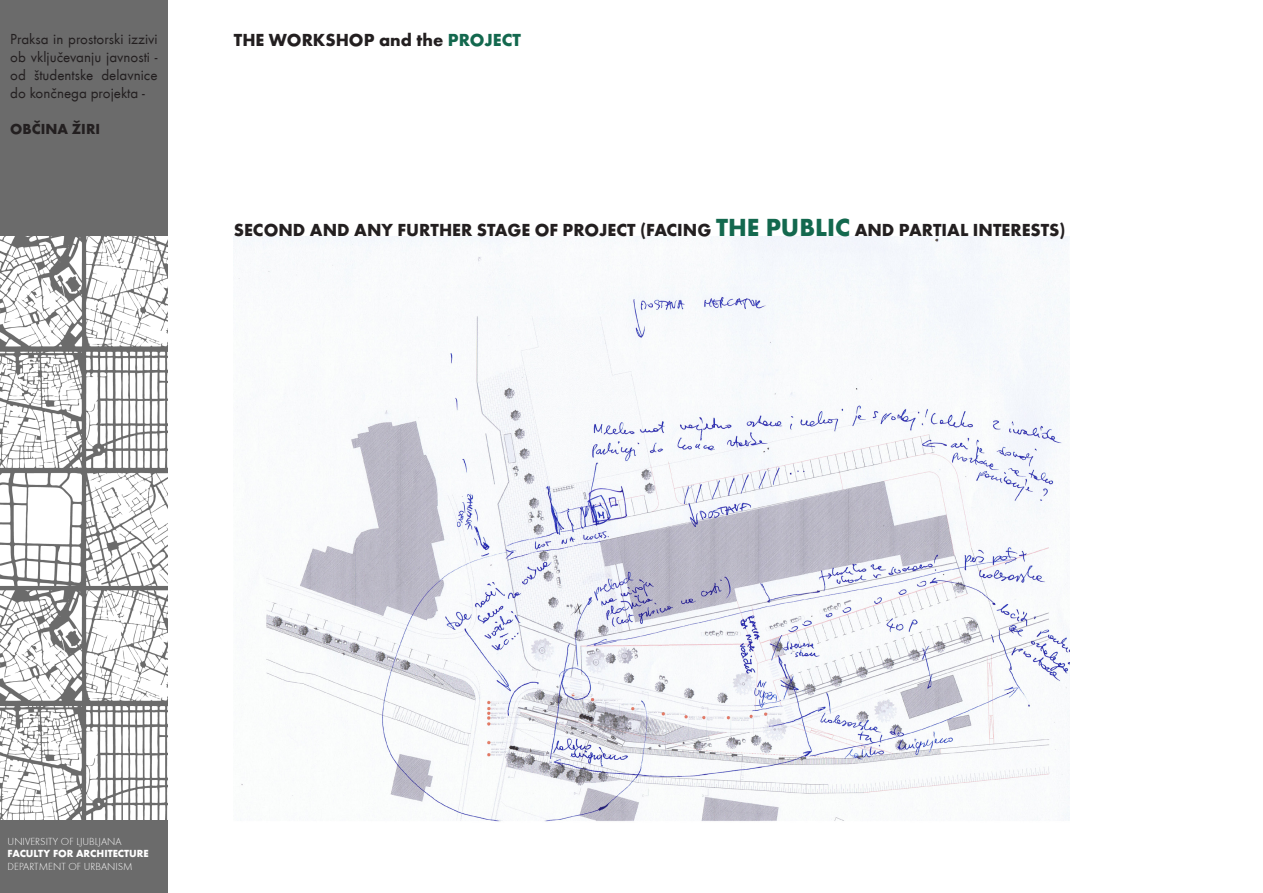
<style>
.page{position:relative;width:1263px;height:893px;background:#fff}
.page>*{position:absolute;margin:0;border:0;box-sizing:border-box;transform-origin:0 0}
.t1{font:700 18px "Futura T";color:#231f20}
.t2{font:15px/18px "Futura T";color:#231f20;text-align:justify}
.t3{font:700 15px "Futura T";color:#231f20}
.t4{font:10.65px "Futura T Ligh";color:#fff}
.t5{font:700 10.65px "Futura T";color:#fff}
.s1{color:#13684e}
.s2{font-size:25.5px;color:#13684e}
</style>
<div class="page">
<div style="left:0;top:0;width:168px;height:821px;background:#6b6b6b"></div>
<img style="left:0;top:237px;width:168px;height:583px">
<div style="left:0;top:821px;width:168px;height:72px;background:#6b6b6b"></div>
<img style="left:235px;top:236px;width:834px;height:586px">
<p class="t2" style="left:10px;top:30px;width:149px">Praksa in prostorski izzivi ob vključevanju javnosti - od študentske delavnice do končnega projekta -</p>
<p class="t3" style="left:10px;top:119px;width:91px">OBČINA ŽIRI</p>
<p class="t1" style="left:234px;top:29px;width:288px">THE WORKSHOP and the <span class="s1">PROJECT</span></p>
<p class="t1" style="left:234px;top:219px;width:833px">SECOND AND ANY FURTHER STAGE OF PROJECT (FACING <span class="s2">THE PUBLIC</span> AND PARTIAL INTERESTS)</p>
<p class="t4" style="left:8px;top:835px;width:116px">UNIVERSITY OF LJUBLJANA</p>
<p class="t5" style="left:8px;top:847px;width:142px">FACULTY FOR ARCHITECTURE</p>
<p class="t4" style="left:8px;top:861px;width:127px">DEPARTMENT OF URBANISM</p>
</div>
